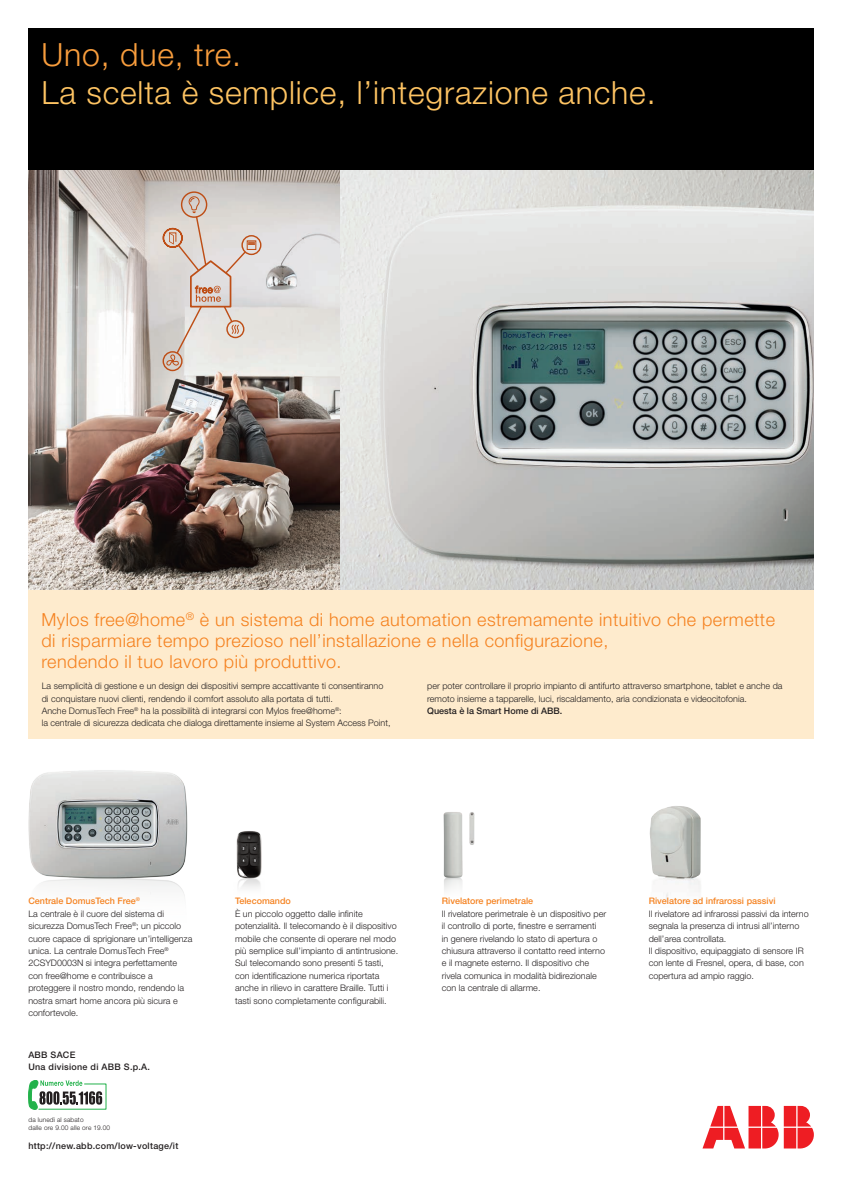
<style>
.page{position:relative;width:842px;height:1191px;background:#fff}
.page>*{position:absolute;margin:0;border:0;box-sizing:border-box;transform-origin:0 0}
.t1{font:300 32px "Helvetica Neue LT Std";letter-spacing:.025em;color:#fec463}
.t2{font:300 32px "Helvetica Neue LT Std";letter-spacing:.025em;color:#f89d3d}
.t3{font:300 18px/21px "Helvetica Neue LT Std";letter-spacing:.025em;color:#f58220}
.t4{font:300 9px/12.4px "Helvetica Neue LT Std";color:#231f20}
.t5{font:500 9px/12.4px "Helvetica Neue LT Std";letter-spacing:.03em;color:#231f20}
.t6{font:500 9px "Helvetica Neue LT Std";color:#f58220}
.t7{font:500 9px "Helvetica Neue LT Std";color:#231f20}
.t8{font:300 6.5px/8.3px "Helvetica Neue LT Std";letter-spacing:.02em;color:#231f20}
.s1{font-weight:500;color:#f58220}
</style>
<div class="page">
<img style="left:28px;top:170px;width:312px;height:420px">
<svg style="left:702px;top:1106px;width:112px;height:42px"></svg>
<svg style="left:28px;top:1080px;width:79px;height:30px"></svg>
<img style="left:28px;top:770px;width:160px;height:126px">
<img style="left:649px;top:806px;width:52px;height:94px">
<img style="left:443px;top:812px;width:32px;height:79px">
<img style="left:236px;top:831px;width:26px;height:57px">
<img style="left:340px;top:170px;width:474px;height:420px">
<div style="left:163px;top:351px;width:20px;height:20px;border:1px solid #be4e16;border-radius:50%"></div>
<svg style="left:162px;top:191px;width:100px;height:175px;background:#dbcfc8"></svg>
<div style="left:28px;top:28px;width:786px;height:142px;background:#000"></div>
<div style="left:28px;top:590px;width:786px;height:148px;background:#feebcd"></div>
<h1 class="t2" style="left:42px;top:35px;width:201px">Uno, due, tre.</h1>
<h1 class="t1" style="left:42px;top:73px;width:615px">La scelta è semplice, l’integrazione anche.</h1>
<h2 class="t3" style="left:42px;top:609px;width:735px">Mylos free@home<sup>®</sup> è un sistema di home automation estremamente intuitivo che permette di risparmiare tempo prezioso nell’installazione e nella configurazione,<br>rendendo il tuo lavoro più produttivo.</h2>
<p class="t4" style="left:42px;top:679px;width:350px">La semplicità di gestione e un design dei dispositivi sempre accattivante ti consentiranno di conquistare nuovi clienti, rendendo il comfort assoluto alla portata di tutti.<br>Anche DomusTech Free<sup>®</sup> ha la possibilità di integrarsi con Mylos free@home<sup>®</sup>:<br>la centrale di sicurezza dedicata che dialoga direttamente insieme al System Access Point,</p>
<p class="t4" style="left:427px;top:679px;width:357px">per poter controllare il proprio impianto di antifurto attraverso smartphone, tablet e anche da remoto insieme a tapparelle, luci, riscaldamento, aria condizionata e videocitofonia.</p>
<p class="t7" style="left:427px;top:705px;width:137px">Questa è la Smart Home di ABB.</p>
<p class="t4" style="left:28px;top:895px;width:166px"><span class="s1">Centrale DomusTech Free</span><sup>®<br></sup>La centrale è il cuore del sistema di sicurezza DomusTech Free<sup>®</sup>; un piccolo cuore capace di sprigionare un’intelligenza unica. La centrale DomusTech Free<sup>® </sup>2CSYD0003N si integra perfettamente con free@home e contribuisce a proteggere il nostro mondo, rendendo la nostra smart home ancora più sicura e confortevole.</p>
<p class="t5" style="left:28px;top:1048px;width:123px">ABB SACE<br>Una divisione di ABB S.p.A.</p>
<p class="t8" style="left:29px;top:1115px;width:83px">da lunedì al sabato<br>dalle ore 9.00 alle ore 19.00</p>
<p class="t5" style="left:28px;top:1139px;width:152px">http://new.abb.com/low-voltage/it</p>
<p class="t6" style="left:235px;top:895px;width:57px">Telecomando</p>
<p class="t4" style="left:235px;top:907px;width:164px">è un piccolo oggetto dalle infinite potenzialità. Il telecomando è il dispositivo mobile che consente di operare nel modo più semplice sull’impianto di antintrusione.<br>Sul telecomando sono presenti 5 tasti, con identificazione numerica riportata anche in rilievo in carattere Braille. Tutti i tasti sono completamente configurabili.</p>
<p class="t6" style="left:442px;top:896px;width:93px">Rivelatore perimetrale</p>
<p class="t4" style="left:442px;top:907px;width:166px">Il rivelatore perimetrale è un dispositivo per il controllo di porte, finestre e serramenti<br>in genere rivelando lo stato di apertura o chiusura attraverso il contatto reed interno e il magnete esterno. Il dispositivo che rivela comunica in modalità bidirezionale con la centrale di allarme.</p>
<p class="t6" style="left:649px;top:896px;width:128px">Rivelatore ad infrarossi passivi</p>
<p class="t4" style="left:649px;top:907px;width:162px">Il rivelatore ad infrarossi passivi da interno segnala la presenza di intrusi all’interno dell’area controllata.<br>Il dispositivo, equipaggiato di sensore IR con lente di Fresnel, opera, di base, con copertura ad ampio raggio.</p>
</div>
